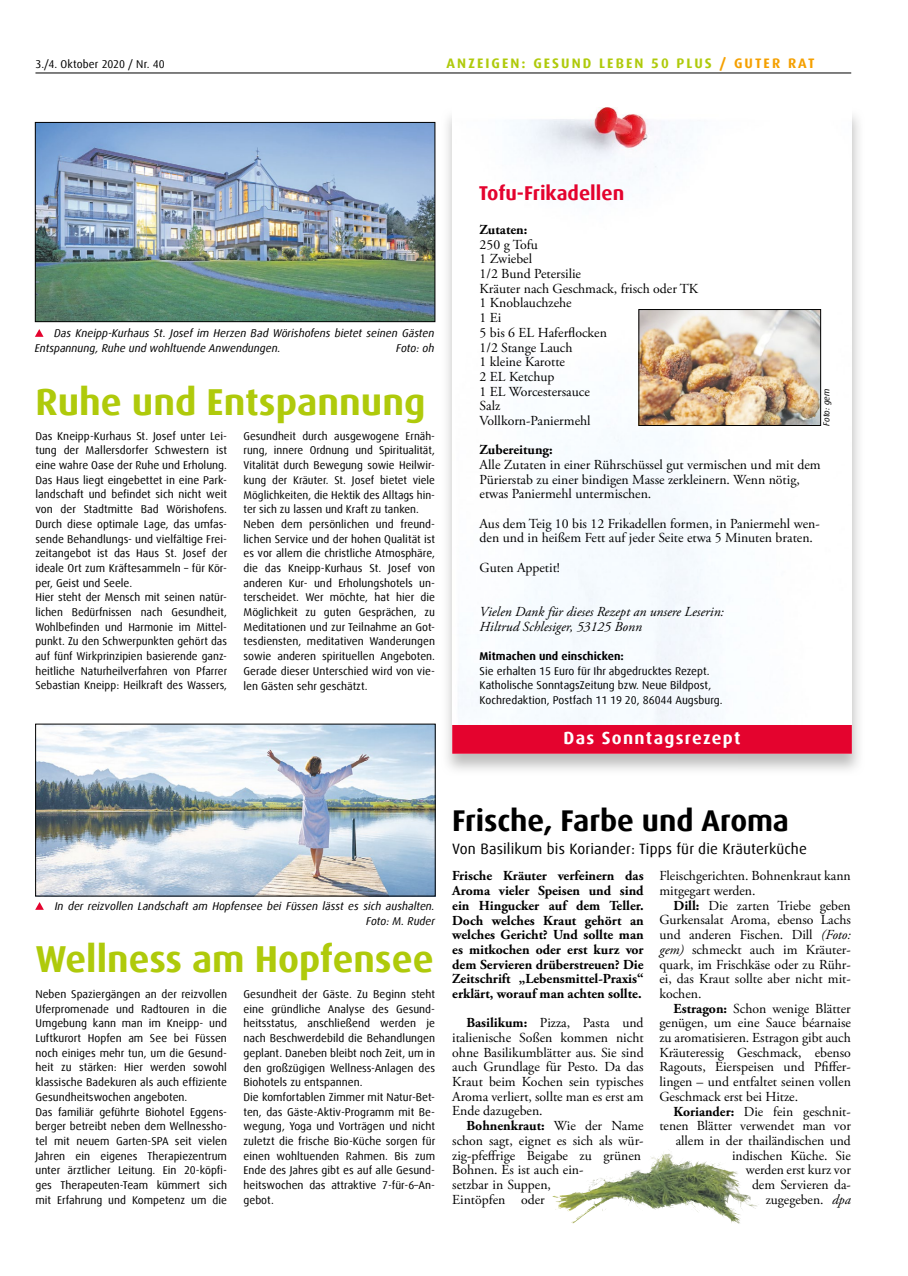
<style>
.page{position:relative;width:908px;height:1276px;background:#fff}
.page>*{position:absolute;margin:0;border:0;box-sizing:border-box;transform-origin:0 0}
.t1{font:700 37.5px "Dax Offc Pro";color:#afca0b}
.t2{font:700 30px "Dax Offc Pro";letter-spacing:-.005em;color:#000}
.t3{font:700 20px "Dax Offc Pro";color:#e4032e}
.t4{font:700 17.5px "Dax Offc Pro";letter-spacing:.075em;color:#fff}
.t5{font:15px "Dax Offc Pro";letter-spacing:.01em;color:#000}
.t6{font:13.75px/14.6px "Adobe Garamond Pro";color:#000}
.t7{font:700 13.75px/14.6px "Adobe Garamond Pro";color:#000;text-align:justify}
.t8{font:italic 13.75px/14.6px "Adobe Garamond Pro";color:#000}
.t9{font:700 13.75px "Dax Offc Pro";letter-spacing:.15em;color:#afca0b}
.t10{font:11.25px/14.8px "Dax Offc Pro";color:#000}
.t11{font:italic 11.25px/14.8px "Dax Offc Pro";color:#000;text-align:right}
.t12{font:700 11.25px "Dax Offc Pro";color:#000}
.t13{font:italic 8.75px "Dax Offc Pro";letter-spacing:-.01em;color:#000}
.s1{color:#f5a000}
.s2{font-weight:700}
.s3{font-style:italic}
</style>
<div class="page">
<hr style="left:35px;top:73px;width:815px;height:1px;background:#000">
<img style="left:447px;top:107px;width:412px;height:663px">
<img style="left:452px;top:108px;width:399px;height:617px">
<div style="left:452px;top:725px;width:399px;height:29px;background:#e4032e"></div>
<img style="left:37px;top:726px;width:396px;height:168px">
<svg style="left:35px;top:902px;width:9px;height:8px"></svg>
<img style="left:37px;top:124px;width:396px;height:196px">
<div style="left:35px;top:122px;width:400px;height:200px;border:1px solid #000"></div>
<svg style="left:35px;top:329px;width:9px;height:8px"></svg>
<img style="left:651px;top:1153px;width:21px;height:11px">
<img style="left:640px;top:311px;width:178px;height:113px">
<div style="left:638px;top:309px;width:182px;height:117px;border:1px solid #000"></div>
<p class="t10" style="left:35px;top:56px;width:131px">3./4. Oktober 2020 / Nr. 40</p>
<p class="t9" style="left:446px;top:54px;width:369px">ANZEIGEN: GESUND LEBEN 50 PLUS <span class="s1">/ GUTER RAT</span></p>
<p class="t11" style="left:35px;top:326px;width:401px;text-align:left;text-indent:19px">Das Kneipp-Kurhaus St. Josef im Herzen Bad Wörishofens bietet seinen Gästen<br>Entspannung, Ruhe und wohltuende Anwendungen.</p>
<p class="t11" style="left:396px;top:340px;width:40px">Foto: oh</p>
<h1 class="t1" style="left:35px;top:377px;width:391px">Ruhe und Entspannung</h1>
<p class="t10" style="left:35px;top:428px;width:193px">Das Kneipp-Kurhaus St. Josef unter Lei&shy;tung der Mallersdorfer Schwestern ist eine wahre Oase der Ruhe und Erholung.<br>Das Haus liegt eingebettet in eine Park&shy;landschaft und befindet sich nicht weit von der Stadtmitte Bad Wörishofens.<br>Durch diese optimale Lage, das umfas&shy;sende Behandlungs- und vielfältige Frei&shy;zeitangebot ist das Haus St. Josef der ideale Ort zum Kräftesammeln – für Kör&shy;per, Geist und Seele.<br>Hier steht der Mensch mit seinen natür&shy;lichen Bedürfnissen nach Gesundheit, Wohlbefinden und Harmonie im Mittel&shy;punkt. Zu den Schwerpunkten gehört das auf fünf Wirkprinzipien basierende ganz&shy;heitliche Naturheilverfahren von Pfarrer Sebastian Kneipp: Heilkraft des Wassers,</p>
<p class="t10" style="left:243px;top:428px;width:193px">Gesundheit durch ausgewogene Ernäh&shy;rung, innere Ordnung und Spiritualität, Vitalität durch Bewegung sowie Heilwir&shy;kung der Kräuter. St. Josef bietet viele Möglichkeiten, die Hektik des Alltags hin&shy;ter sich zu lassen und Kraft zu tanken.<br>Neben dem persönlichen und freund&shy;lichen Service und der hohen Qualität ist es vor allem die christliche Atmosphäre, die das Kneipp-Kurhaus St. Josef von anderen Kur- und Erholungshotels un&shy;terscheidet. Wer möchte, hat hier die Möglichkeit zu guten Gesprächen, zu Meditationen und zur Teilnahme an Got&shy;tesdiensten, meditativen Wanderungen sowie anderen spirituellen Angeboten.<br>Gerade dieser Unterschied wird von vie&shy;len Gästen sehr geschätzt.</p>
<h3 class="t3" style="left:478px;top:180px;width:147px">Tofu-Frikadellen</h3>
<p class="t7" style="left:479px;top:222px;width:49px">Zutaten:</p>
<p class="t6" style="left:479px;top:237px;width:220px">250 g Tofu<br>1 Zwiebel<br>1/2 Bund Petersilie<br>Kräuter nach Geschmack, frisch oder TK<br>1 Knoblauchzehe<br>1 Ei<br>5 bis 6 EL Haferflocken<br>1/2 Stange Lauch<br>1 kleine Karotte<br>2 EL Ketchup<br>1 EL Worcestersauce<br>Salz<br>Vollkorn-Paniermehl</p>
<p class="t7" style="left:479px;top:443px;width:75px">Zubereitung:</p>
<p class="t6" style="left:479px;top:458px;width:342px">Alle Zutaten in einer Rührschüssel gut vermischen und mit dem<br>Pürierstab zu einer bindigen Masse zerkleinern. Wenn nötig, etwas Paniermehl untermischen.</p>
<p class="t6" style="left:479px;top:516px;width:341px">Aus dem Teig 10 bis 12 Frikadellen formen, in Paniermehl wen&shy;den und in heißem Fett auf jeder Seite etwa 5 Minuten braten.</p>
<p class="t6" style="left:479px;top:560px;width:82px">Guten Appetit!</p>
<p class="t8" style="left:479px;top:604px;width:246px">Vielen Dank für dieses Rezept an unsere Leserin:<br>Hiltrud Schlesiger, 53125 Bonn</p>
<p class="t12" style="left:479px;top:649px;width:146px">Mitmachen und einschicken:</p>
<p class="t10" style="left:479px;top:663px;width:244px">Sie erhalten 15 Euro für Ihr abgedrucktes Rezept.<br>Katholische SonntagsZeitung bzw. Neue Bildpost,<br>Kochredaktion, Postfach 11 19 20, 86044 Augsburg.</p>
<p class="t13" style="left:820px;top:426px;width:38px;rotate:-90deg">Foto: gem</p>
<h3 class="t4" style="left:563px;top:727px;width:178px">Das Sonntagsrezept</h3>
<p class="t11" style="left:55px;top:898px;width:381px">In der reizvollen Landschaft am Hopfensee bei Füssen lässt es sich aushalten.<br>Foto: M. Ruder</p>
<h1 class="t1" style="left:35px;top:935px;width:399px">Wellness am Hopfensee</h1>
<p class="t10" style="left:35px;top:986px;width:193px">Neben Spaziergängen an der reizvollen Uferpromenade und Radtouren in die Umgebung kann man im Kneipp- und Luftkurort Hopfen am See bei Füssen noch einiges mehr tun, um die Gesund&shy;heit zu stärken: Hier werden sowohl klassische Badekuren als auch effiziente Gesundheitswochen angeboten.<br>Das familiär geführte Biohotel Eggens&shy;berger betreibt neben dem Wellnessho&shy;tel mit neuem Garten-SPA seit vielen Jahren ein eigenes Therapiezentrum unter ärztlicher Leitung. Ein 20-köpfi&shy;ges Therapeuten-Team kümmert sich mit Erfahrung und Kompetenz um die</p>
<p class="t10" style="left:243px;top:987px;width:193px">Gesundheit der Gäste. Zu Beginn steht eine gründliche Analyse des Gesund&shy;heitsstatus, anschließend werden je nach Beschwerdebild die Behandlungen geplant. Daneben bleibt noch Zeit, um in den großzügigen Wellness-Anlagen des Biohotels zu entspannen.<br>Die komfortablen Zimmer mit Natur-Bet&shy;ten, das Gäste-Aktiv-Programm mit Be&shy;wegung, Yoga und Vorträgen und nicht zuletzt die frische Bio-Küche sorgen für einen wohltuenden Rahmen. Bis zum Ende des Jahres gibt es auf alle Gesund&shy;heitswochen das attraktive 7-für-6–An&shy;gebot.</p>
<h2 class="t2" style="left:452px;top:801px;width:338px">Frische, Farbe und Aroma</h2>
<h3 class="t5" style="left:452px;top:839px;width:356px">Von Basilikum bis Koriander: Tipps für die Kräuterküche</h3>
<p class="t7" style="left:452px;top:869px;width:193px">Frische Kräuter verfeinern das Aroma vieler Speisen und sind ein Hingucker auf dem Teller.<br>Doch welches Kraut gehört an welches Gericht? Und sollte man es mitkochen oder erst kurz vor dem Servieren drüberstreuen? Die Zeitschrift „Lebensmittel-Praxis“ erklärt, worauf man achten sollte.</p>
<p class="t6" style="left:452px;top:1016px;width:193px;text-align:justify;text-indent:14px"><span class="s2">Basilikum:</span> Pizza, Pasta und italie nische Soßen kommen nicht ohne Basilikumblätter aus. Sie sind auch Grundlage für Pesto. Da das Kraut beim Kochen sein typisches Aroma verliert, sollte man es erst am Ende dazugeben.</p>
<p class="t6" style="left:452px;top:1119px;width:193px;text-indent:14px"><span class="s2">Bohnenkraut:</span> Wie der Name schon sagt, eignet es sich als wür&shy;zig-pfeffrige Beigabe zu grünen<br>Bohnen. Es ist auch ein-<br>setzbar in Suppen,<br>Eintöpfen oder</p>
<p class="t6" style="left:659px;top:869px;width:193px">Fleischgerichten. Bohnenkraut kann mitgegart werden.</p>
<p class="t6" style="left:659px;top:898px;width:193px;text-align:justify;text-indent:14px"><span class="s2">Dill:</span> Die zarten Triebe geben Gurkensalat Aroma, ebenso Lachs und anderen Fischen. Dill <span class="s3">(Foto: gem)</span> schmeckt auch im Kräuter&shy;quark, im Frischkäse oder zu Rühr&shy;ei, das Kraut sollte aber nicht mit&shy;kochen.</p>
<p class="t6" style="left:659px;top:1001px;width:193px;text-align:justify;text-indent:14px"><span class="s2">Estragon:</span> Schon wenige Blätter genügen, um eine Sauce béarnaise zu aromatisieren. Estragon gibt auch Kräuteressig Geschmack, ebenso Ragouts, Eierspeisen und Pfiffer&shy;lingen – und entfaltet seinen vollen Geschmack erst bei Hitze.</p>
<p class="t6" style="left:659px;top:1104px;width:193px;text-align:right"><span class="s2">Koriander:</span> Die fein geschnit&shy;tenen Blätter verwendet man vor allem in der thailändischen und indischen Küche. Sie<br>werden erst kurz vor<br>dem Servieren da-<br>zugegeben. <span class="s3">dpa</span></p>
</div>
